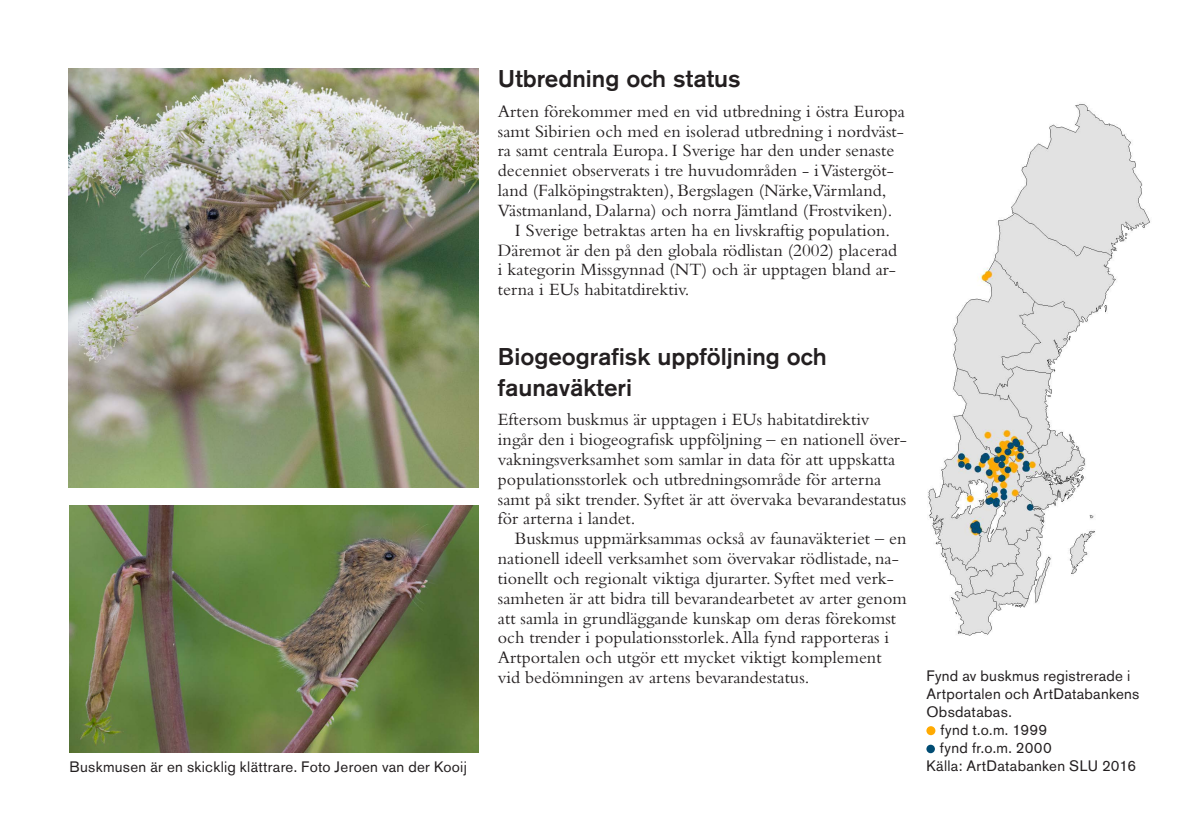
<style>
.page{position:relative;width:1191px;height:840px;background:#fff}
.page>*{position:absolute;margin:0;border:0;box-sizing:border-box;transform-origin:0 0}
.t1{font:500 24px/30.6px "Akzidenz Grotesk Std";color:#231f20}
.t2{font:18px/19.8px "Bembo Std";color:#231f20}
.t3{font:15px "Akzidenz Grotesk Std";letter-spacing:.02em;color:#231f20}
</style>
<div class="page">
<img style="left:928px;top:104px;width:222px;height:532px">
<svg style="left:926px;top:725px;width:9px;height:9px"></svg>
<div style="left:926px;top:744px;width:9px;height:8px;background:#014c73;border-radius:50%"></div>
<img style="left:69px;top:505px;width:409px;height:247px">
<img style="left:68px;top:68px;width:410px;height:419px">
<p class="t3" style="left:69px;top:757px;width:399px">Buskmusen är en skicklig klättrare. Foto Jeroen van der Kooij</p>
<h1 class="t1" style="left:498px;top:63px;width:244px">Utbredning och status</h1>
<p class="t2" style="left:498px;top:101px;width:408px">Arten förekommer med en vid utbredning i östra Europa</p>
<p class="t2" style="left:498px;top:121px;width:407px">samt Sibirien och med en isolerad utbredning i nordväst-</p>
<p class="t2" style="left:498px;top:140px;width:398px">ra samt centrala Europa. I Sverige har den under senaste</p>
<p class="t2" style="left:498px;top:160px;width:397px">decenniet observerats i tre huvudområden - i Västergöt-</p>
<p class="t2" style="left:498px;top:180px;width:390px">land (Falköpingstrakten), Bergslagen (Närke,Värmland,</p>
<p class="t2" style="left:498px;top:200px;width:396px">Västmanland, Dalarna) och norra Jämtland (Frostviken).</p>
<p class="t2" style="left:515px;top:220px;width:377px">I Sverige betraktas arten ha en livskraftig population.</p>
<p class="t2" style="left:498px;top:239px;width:401px">Däremot är den på den globala rödlistan (2002) placerad</p>
<p class="t2" style="left:498px;top:259px;width:400px">i kategorin Missgynnad (NT) och är upptagen bland ar-</p>
<p class="t2" style="left:498px;top:279px;width:193px">terna i EUs habitatdirektiv.</p>
<h1 class="t1" style="left:498px;top:341px;width:330px">Biogeografisk uppföljning och faunaväkteri</h1>
<p class="t2" style="left:498px;top:409px;width:410px">Eftersom buskmus är upptagen i EUs habitatdirektiv ingår den i biogeografisk uppföljning – en nationell över&shy;vakningsverksamhet som samlar in data för att uppskatta populationsstorlek och utbredningsområde för arterna samt på sikt trender. Syftet är att övervaka bevarandestatus för arterna i landet.</p>
<p class="t2" style="left:498px;top:528px;width:410px;text-indent:17px">Buskmus uppmärksammas också av faunaväkteriet – en nationell ideell verksamhet som övervakar rödlistade, na&shy;tionellt och regionalt viktiga djurarter. Syftet med verk&shy;samheten är att bidra till bevarandearbetet av arter genom att samla in grundläggande kunskap om deras förekomst och trender i populationsstorlek. Alla fynd rapporteras i Artportalen och utgör ett mycket viktigt komplement vid bedömningen av artens bevarandestatus.</p>
<p class="t3" style="left:926px;top:666px;width:205px">Fynd av buskmus registrerade i</p>
<p class="t3" style="left:926px;top:684px;width:214px">Artportalen och ArtDatabankens</p>
<p class="t3" style="left:926px;top:702px;width:87px">Obsdatabas.</p>
<p class="t3" style="left:940px;top:720px;width:108px">fynd t.o.m. 1999</p>
<p class="t3" style="left:940px;top:738px;width:113px">fynd fr.o.m. 2000</p>
<p class="t3" style="left:926px;top:756px;width:211px">Källa: ArtDatabanken SLU 2016</p>
</div>
